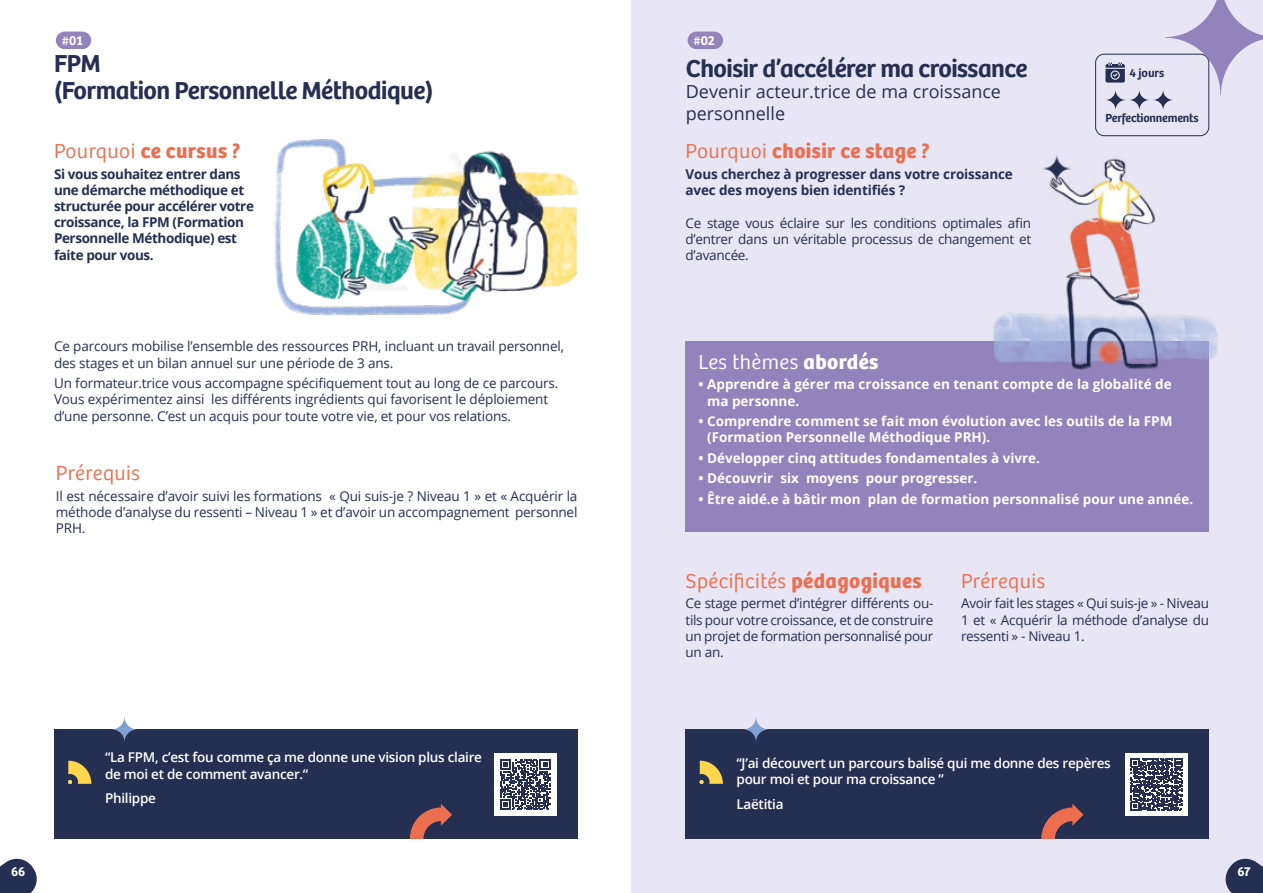
<style>
.page{position:relative;width:1263px;height:893px;background:#fff}
.page>*{position:absolute;margin:0;border:0;box-sizing:border-box;transform-origin:0 0}
.t1{font:600 25.5px/27px "Bree";letter-spacing:-.02em;color:#242f52}
.t2{font:300 21px "Bree";letter-spacing:.02em;color:#ed6e4f}
.t3{font:700 21px "Bree";letter-spacing:.02em;color:#ed6e4f}
.t4{font:300 21px "Bree";letter-spacing:.02em;color:#fff}
.t5{font:18px/21.6px "Open Sans";color:#242f52}
.t6{font:13.5px/16.2px "Open Sans";letter-spacing:-.01em;color:#242f52;text-align:justify}
.t7{font:700 13.5px/16.2px "Open Sans";color:#fff}
.t8{font:600 13.5px/16.2px "Open Sans";letter-spacing:-.02em;color:#fff}
.t9{font:700 13.5px/16.2px "Open Sans";letter-spacing:-.03em;color:#242f52}
.t10{font:700 13.5px/16.2px "Open Sans";letter-spacing:-.01em;color:#242f52}
.t11{font:600 13.5px "Bree";letter-spacing:-.015em;color:#fff}
.t12{font:600 12.15px "Bree";letter-spacing:-.02em;color:#242f52}
.s1{font-weight:300}
.s2{font-weight:700}
</style>
<div class="page">
<svg style="left:0;top:858px;width:37px;height:35px"></svg>
<div style="left:631px;top:0;width:632px;height:893px;background:#e8e6f4"></div>
<svg style="left:1225px;top:858px;width:38px;height:35px"></svg>
<div style="left:686px;top:341px;width:523px;height:190px;background:#9283bd"></div>
<div style="left:688px;top:32px;width:35px;height:17px;background:#9283bd;border-radius:9px"></div>
<img style="left:993px;top:155px;width:225px;height:215px">
<div style="left:1095px;top:54px;width:114px;height:82px;border:1px solid #242f52;border-radius:9px"></div>
<div style="left:685px;top:729px;width:524px;height:110px;background:#242f52"></div>
<svg style="left:743px;top:717px;width:26px;height:25px"></svg>
<svg style="left:699px;top:761px;width:24px;height:23px"></svg>
<svg style="left:1041px;top:804px;width:42px;height:35px"></svg>
<div style="left:1125px;top:753px;width:63px;height:63px;background:#fff"></div>
<svg style="left:1130px;top:758px;width:53px;height:53px"></svg>
<svg style="left:1105px;top:0;width:158px;height:110px"></svg>
<div style="left:56px;top:32px;width:35px;height:17px;background:#9283bd;border-radius:9px"></div>
<div style="left:54px;top:729px;width:523px;height:110px;background:#242f52"></div>
<svg style="left:112px;top:717px;width:25px;height:25px"></svg>
<svg style="left:68px;top:761px;width:23px;height:23px"></svg>
<svg style="left:410px;top:804px;width:42px;height:35px"></svg>
<div style="left:494px;top:753px;width:62px;height:63px;background:#fff"></div>
<svg style="left:500px;top:759px;width:50px;height:51px"></svg>
<img style="left:274px;top:139px;width:304px;height:177px">
<p class="t11" style="left:62px;top:30px;width:22px">#01</p>
<h1 class="t1" style="left:54px;top:48px;width:381px">FPM<br>(Formation Personnelle Méthodique)</h1>
<h2 class="t3" style="left:54px;top:134px;width:188px"><span class="s1">Pourquoi</span> ce cursus ?</h2>
<p class="t9" style="left:54px;top:165px;width:201px">Si vous souhaitez entrer dans une démarche méthodique et structurée pour accélérer votre croissance, la FPM (Formation<br>Personnelle Méthodique) est faite pour vous.</p>
<p class="t6" style="left:54px;top:338px;width:512px">Ce parcours mobilise l’ensemble des ressources PRH, incluant un travail personnel, des stages et un bilan annuel sur une période de 3 ans.</p>
<p class="t6" style="left:54px;top:375px;width:506px;text-align:left">Un formateur.trice vous accompagne spécifiquement tout au long de ce parcours.<br>Vous expérimentez ainsi les différents ingrédients qui favorisent le déploiement d’une personne. C’est un acquis pour toute votre vie, et pour vos relations.</p>
<h2 class="t2" style="left:56px;top:458px;width:86px">Prérequis</h2>
<p class="t6" style="left:56px;top:487px;width:523px">Il est nécessaire d’avoir suivi les formations « Qui suis-je ? Niveau 1 » et « Acquérir la méthode d’analyse du ressenti – Niveau 1 » et d’avoir un accompagnement personnel PRH.</p>
<p class="t8" style="left:105px;top:749px;width:379px">“La FPM, c’est fou comme ça me donne une vision plus claire de moi et de comment avancer.“</p>
<p class="t8" style="left:105px;top:790px;width:52px">Philippe</p>
<p class="t11" style="left:693px;top:30px;width:23px">#02</p>
<h1 class="t1" style="left:686px;top:53px;width:343px">Choisir d’accélérer ma croissance</h1>
<h3 class="t5" style="left:686px;top:80px;width:317px">Devenir acteur.trice de ma croissance personnelle</h3>
<h2 class="t3" style="left:685px;top:134px;width:246px"><span class="s1">Pourquoi</span> choisir ce stage ?</h2>
<p class="t10" style="left:685px;top:165px;width:329px">Vous cherchez à progresser dans votre croissance avec des moyens bien identifiés ?</p>
<p class="t6" style="left:685px;top:214px;width:347px">Ce stage vous éclaire sur les conditions optimales afin d’entrer dans un véritable processus de changement et d’avancée.</p>
<p class="t12" style="left:1129px;top:64px;width:36px">4 jours</p>
<p class="t12" style="left:1105px;top:109px;width:94px">Perfectionnements</p>
<h2 class="t4" style="left:698px;top:347px;width:181px">Les thèmes <span class="s2">abordés</span></h2>
<p class="t7" style="left:707px;top:376px;width:466px;text-indent:-9px">• Apprendre à gérer ma croissance en tenant compte de la globalité de ma personne.</p>
<p class="t7" style="left:707px;top:413px;width:467px;text-indent:-9px">• Comprendre comment se fait mon évolution avec les outils de la FPM (Formation Personnelle Méthodique PRH).</p>
<p class="t7" style="left:698px;top:449px;width:343px">• Développer cinq attitudes fondamentales à vivre.</p>
<p class="t7" style="left:698px;top:470px;width:280px">• Découvrir six moyens pour progresser.</p>
<p class="t7" style="left:698px;top:490px;width:496px">• Être aidé.e à bâtir mon plan de formation personnalisé pour une année.</p>
<h2 class="t2" style="left:685px;top:565px;width:238px">Spécificités <span class="s2">pédagogiques</span></h2>
<p class="t6" style="left:685px;top:595px;width:249px">Ce stage permet d’intégrer différents ou&shy;tils pour votre croissance, et de construire un projet de formation personnalisé pour un an.</p>
<h2 class="t2" style="left:961px;top:565px;width:86px">Prérequis</h2>
<p class="t6" style="left:961px;top:595px;width:249px">Avoir fait les stages « Qui suis-je » - Niveau 1 et « Acquérir la méthode d’analyse du ressenti » - Niveau 1.</p>
<p class="t8" style="left:736px;top:754px;width:376px">“J’ai découvert un parcours balisé qui me donne des repères pour moi et pour ma croissance ”</p>
<p class="t8" style="left:736px;top:795px;width:49px">Laëtitia</p>
<p class="t11" style="left:11px;top:861px;width:16px">66</p>
<p class="t11" style="left:1237px;top:861px;width:15px">67</p>
</div>
